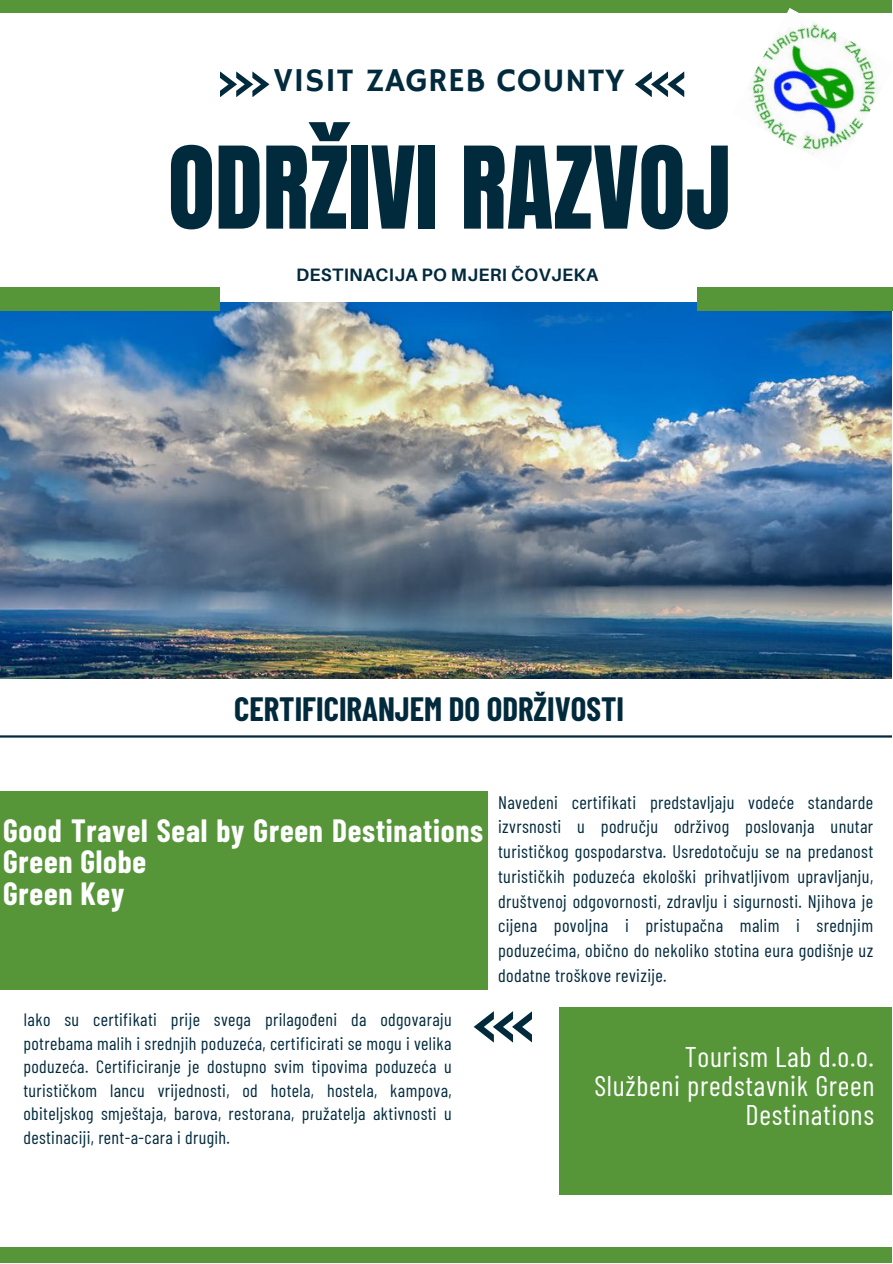
<style>
.page{position:relative;width:893px;height:1264px;background:#fff}
.page>*{position:absolute;margin:0;border:0;box-sizing:border-box;transform-origin:0 0}
.t1{font:96.6px "Anton";color:#022a3d}
.t2{font:33.3px "Hammersmith One";letter-spacing:.015em;color:#022a3d}
.t3{font:700 33px "Barlow Condensed";color:#022a3d}
.t4{font:700 31.5px/31.5px "Barlow Condensed";letter-spacing:.025em;color:#fff}
.t5{font:28.5px/29.2px "Barlow Condensed";letter-spacing:.025em;color:#fff;text-align:right}
.t6{font:18.15px/24.8px "Barlow Condensed";letter-spacing:.02em;color:#022a3d;text-align:justify}
.t7{font:18px/23.5px "Barlow Condensed";letter-spacing:.02em;color:#022a3d;text-align:justify}
.t8{font:700 18px "Aileron";letter-spacing:.015em;color:#022a3d}
</style>
<div class="page">
<div style="left:0;top:791px;width:487px;height:198px;background:#569639"></div>
<img style="left:0;top:302px;width:891px;height:377px">
<div style="left:0;top:287px;width:219px;height:24px;background:#569639"></div>
<svg style="left:220px;top:71px;width:49px;height:26px"></svg>
<svg style="left:473px;top:1011px;width:59px;height:31px"></svg>
<div style="left:0;top:0;width:891px;height:12px;background:#569639"></div>
<hr style="left:0;top:735px;width:891px;height:2px;background:#022a3d">
<div style="left:0;top:1247px;width:891px;height:14px;background:#569639"></div>
<div style="left:559px;top:1007px;width:333px;height:188px;background:#569639"></div>
<svg style="left:634px;top:71px;width:50px;height:26px"></svg>
<div style="left:697px;top:287px;width:195px;height:24px;background:#569639"></div>
<img style="left:732px;top:8px;width:160px;height:147px">
<h2 class="t2" style="left:273px;top:61px;width:352px">VISIT ZAGREB COUNTY</h2>
<h1 class="t1" style="left:168px;top:119px;width:564px">ODRŽIVI RAZVOJ</h1>
<p class="t8" style="left:296px;top:264px;width:303px">DESTINACIJA PO MJERI ČOVJEKA</p>
<h3 class="t3" style="left:234px;top:688px;width:391px">CERTIFICIRANJEM DO ODRŽIVOSTI</h3>
<h3 class="t4" style="left:3px;top:813px;width:481px">Good Travel Seal by Green Destinations<br>Green Globe<br>Green Key</h3>
<p class="t7" style="left:23px;top:1006px;width:429px">Iako su certifikati prije svega prilagođeni da odgovaraju potrebama malih i srednjih poduzeća, certificirati se mogu i velika poduzeća. Certificiranje je dostupno svim tipovima poduzeća u turističkom lancu vrijednosti, od hotela, hostela, kampova, obiteljskog smještaja, barova, restorana, pružatelja aktivnosti u destinaciji, rent-a-cara i drugih.</p>
<p class="t6" style="left:498px;top:789px;width:376px">Navedeni certifikati predstavljaju vodeće standarde izvrsnosti u području održivog poslovanja unutar turističkog gospodarstva. Usredotočuju se na predanost turističkih poduzeća ekološki prihvatljivom upravljanju, društvenoj odgovornosti, zdravlju i sigurnosti. Njihova je cijena povoljna i pristupačna malim i srednjim poduzećima, obično do nekoliko stotina eura godišnje uz dodatne troškove revizije.</p>
<h3 class="t5" style="left:594px;top:1040px;width:281px">Tourism Lab d.o.o.<br>Službeni predstavnik Green<br>Destinations</h3>
</div>
